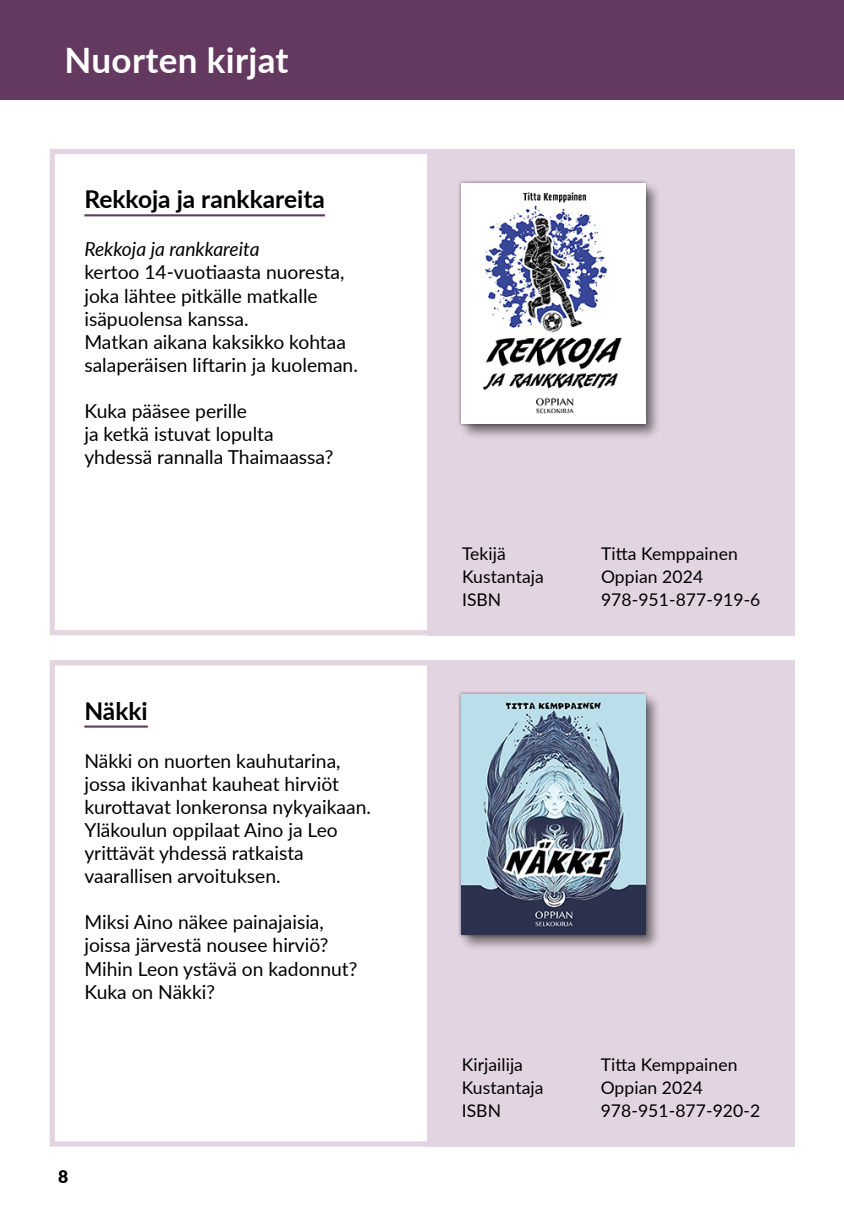
<style>
.page{position:relative;width:844px;height:1226px;background:#fff}
.page>*{position:absolute;margin:0;border:0;box-sizing:border-box;transform-origin:0 0}
.Sivun_otsikko_valk{font:700 35px "Lato";letter-spacing:.01em;color:#fff}
.Kirjan_nimi_Nuoret{font:700 24.5px "Lato";color:#000}
.Kuvaus{font:19.25px/23.1px "Lato";color:#000}
.Kuvaus-2{font:italic 19.25px "Lato";color:#000}
.Tiedot{font:17.5px "Lato";letter-spacing:.005em;color:#000}
.t1{font:900 17.5px "Lato";color:#000}
</style>
<div class="page">
<div style="left:427px;top:149px;width:367px;height:486px;background:#e3d4e1"></div>
<svg style="left:49px;top:149px;width:393px;height:487px"></svg>
<svg style="left:49px;top:660px;width:393px;height:487px"></svg>
<div style="left:427px;top:660px;width:367px;height:486px;background:#e3d4e1"></div>
<div style="left:0;top:0;width:843px;height:99px;background:#64395f"></div>
<hr style="left:84px;top:214px;width:241px;height:2px;background:#64395f">
<hr style="left:84px;top:725px;width:64px;height:2px;background:#64395f">
<div style="left:459px;top:692px;width:203px;height:259px;background:#000;opacity:.5"></div>
<div style="left:458px;top:691px;width:191px;height:247px;background:#000;opacity:.5"></div>
<img style="left:461px;top:694px;width:184px;height:240px">
<div style="left:459px;top:181px;width:203px;height:259px;background:#000;opacity:.5"></div>
<div style="left:458px;top:180px;width:191px;height:247px;background:#000;opacity:.5"></div>
<img style="left:461px;top:184px;width:184px;height:239px">
<h2 class="Sivun_otsikko_valk" style="left:64px;top:34px;width:225px">Nuorten kirjat</h2>
<h3 class="Kirjan_nimi_Nuoret" style="left:84px;top:181px;width:242px">Rekkoja ja rankkareita</h3>
<p class="Kuvaus-2" style="left:84px;top:235px;width:177px">Rekkoja ja rankkareita</p>
<p class="Kuvaus" style="left:84px;top:260px;width:261px">kertoo 14-vuotiaasta nuoresta,</p>
<p class="Kuvaus" style="left:84px;top:283px;width:235px">joka lähtee pitkälle matkalle</p>
<p class="Kuvaus" style="left:84px;top:306px;width:166px">isäpuolensa kanssa.</p>
<p class="Kuvaus" style="left:84px;top:329px;width:263px">Matkan aikana kaksikko kohtaa</p>
<p class="Kuvaus" style="left:84px;top:352px;width:275px">salaperäisen liftarin ja kuoleman.</p>
<p class="Kuvaus" style="left:84px;top:398px;width:250px">Kuka pääsee perille<br>ja ketkä istuvat lopulta yhdessä rannalla Thaimaassa?</p>
<h3 class="Kirjan_nimi_Nuoret" style="left:84px;top:692px;width:65px">Näkki</h3>
<p class="Kuvaus" style="left:84px;top:748px;width:258px">Näkki on nuorten kauhutarina,</p>
<p class="Kuvaus" style="left:84px;top:771px;width:256px">jossa ikivanhat kauheat hirviöt</p>
<p class="Kuvaus" style="left:84px;top:794px;width:288px">kurottavat lonkeronsa nykyaikaan.</p>
<p class="Kuvaus" style="left:84px;top:817px;width:255px">Yläkoulun oppilaat Aino ja Leo</p>
<p class="Kuvaus" style="left:84px;top:840px;width:221px">yrittävät yhdessä ratkaista</p>
<p class="Kuvaus" style="left:84px;top:863px;width:198px">vaarallisen arvoituksen.</p>
<p class="Kuvaus" style="left:84px;top:909px;width:241px">Miksi Aino näkee painajaisia,</p>
<p class="Kuvaus" style="left:84px;top:933px;width:245px">joissa järvestä nousee hirviö?</p>
<p class="Kuvaus" style="left:84px;top:956px;width:274px">Mihin Leon ystävä on kadonnut?</p>
<p class="Kuvaus" style="left:84px;top:979px;width:132px">Kuka on Näkki?</p>
<p class="t1" style="left:58px;top:1163px;width:12px">8</p>
<p class="Tiedot" style="left:462px;top:541px;width:45px">Tekijä</p>
<p class="Tiedot" style="left:601px;top:541px;width:138px">Titta Kemppainen</p>
<p class="Tiedot" style="left:462px;top:564px;width:83px">Kustantaja</p>
<p class="Tiedot" style="left:601px;top:564px;width:104px">Oppian 2024</p>
<p class="Tiedot" style="left:462px;top:586px;width:41px">ISBN</p>
<p class="Tiedot" style="left:601px;top:586px;width:161px">978-951-877-919-6</p>
<p class="Tiedot" style="left:461px;top:1052px;width:63px">Kirjailija</p>
<p class="Tiedot" style="left:600px;top:1052px;width:138px">Titta Kemppainen</p>
<p class="Tiedot" style="left:461px;top:1075px;width:83px">Kustantaja</p>
<p class="Tiedot" style="left:600px;top:1075px;width:104px">Oppian 2024</p>
<p class="Tiedot" style="left:461px;top:1097px;width:41px">ISBN</p>
<p class="Tiedot" style="left:600px;top:1097px;width:161px">978-951-877-920-2</p>
</div>
